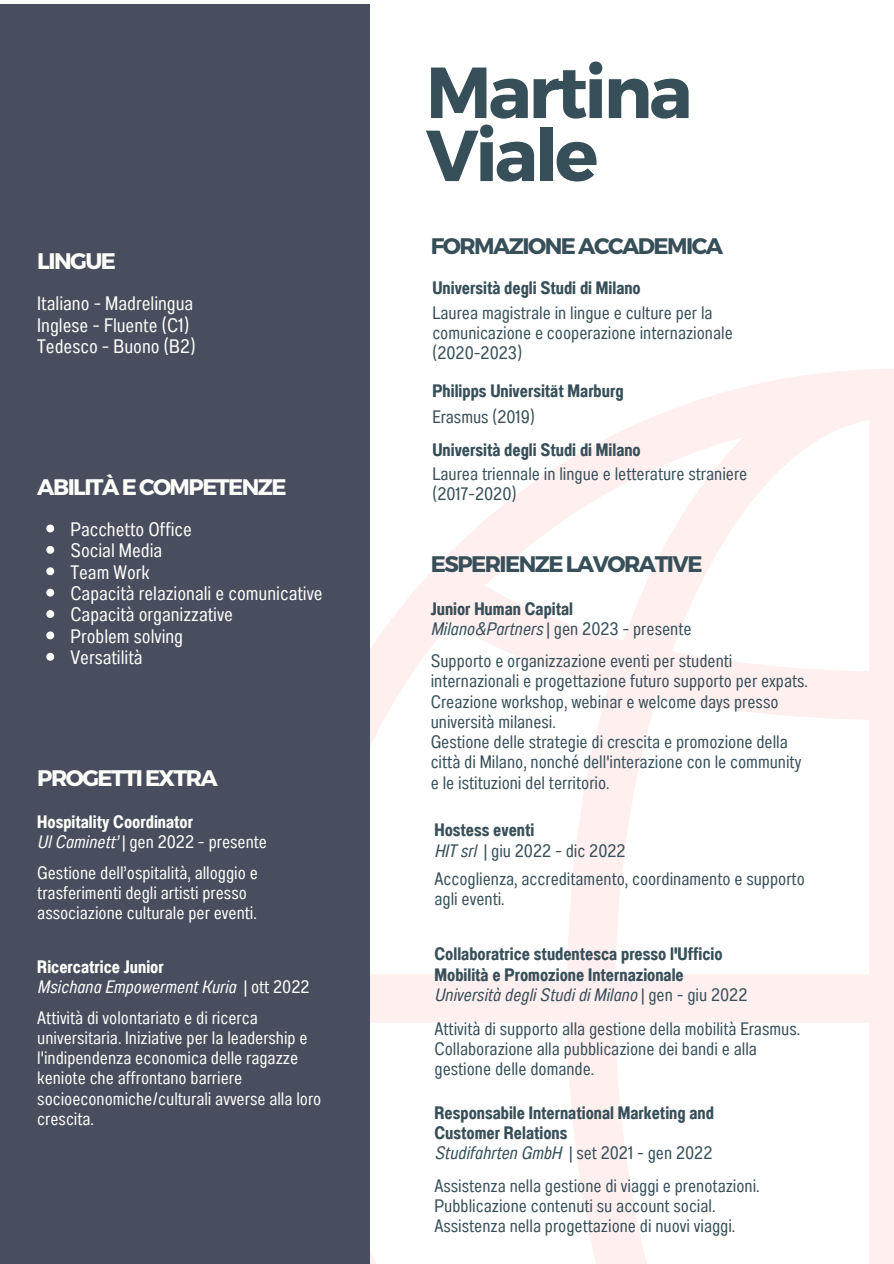
<style>
.page{position:relative;width:894px;height:1264px;background:#fff}
.page>*{position:absolute;margin:0;border:0;box-sizing:border-box;transform-origin:0 0}
.t1{font:700 72px "Montserrat";letter-spacing:-.045em;color:#374f59}
.t2{font:700 22.5px "Montserrat";letter-spacing:-.07em;color:#374f59}
.t3{font:700 22.5px "Montserrat";letter-spacing:-.07em;color:#fefefa}
.t4{font:19.5px "Anantason Wd 62";color:#fefefa}
.t5{font:18px/20.2px "Anantason Wd 62";color:#374f59}
.t6{font:18px/20.2px "Anantason Wd 62";color:#fefefa}
.t7{font:18px/20.2px "Anantason Bold Wd 62";color:#374f59}
.t8{font:18px "Anantason Wd 62 It";color:#374f59}
.t9{font:18px "Anantason Bold Wd 62";color:#fefefa}
.t10{font:18px "Anantason Wd 62 It";color:#fefefa}
.s1{font-family:"Anantason Wd 62 It"}
.s2{font-family:"Anantason Wd 62"}
</style>
<div class="page">
<svg style="left:369px;top:346px;width:524px;height:917px"></svg>
<div style="left:0;top:4px;width:369px;height:1259px;background:#494e5f"></div>
<svg style="left:46px;top:524px;width:8px;height:8px"></svg>
<svg style="left:46px;top:546px;width:8px;height:8px"></svg>
<svg style="left:46px;top:567px;width:8px;height:8px"></svg>
<svg style="left:46px;top:588px;width:8px;height:8px"></svg>
<svg style="left:46px;top:610px;width:8px;height:8px"></svg>
<svg style="left:46px;top:631px;width:8px;height:8px"></svg>
<svg style="left:46px;top:653px;width:8px;height:7px"></svg>
<p class="t3" style="left:37px;top:247px;width:80px">LINGUE</p>
<p class="t4" style="left:37px;top:292px;width:157px">Italiano - Madrelingua</p>
<p class="t4" style="left:37px;top:314px;width:153px">Inglese - Fluente (C1)</p>
<p class="t4" style="left:37px;top:335px;width:159px">Tedesco - Buono (B2)</p>
<p class="t3" style="left:37px;top:472px;width:251px">ABILITÀ E COMPETENZE</p>
<p class="t4" style="left:70px;top:517px;width:123px">Pacchetto Office</p>
<p class="t4" style="left:70px;top:539px;width:93px">Social Media</p>
<p class="t4" style="left:70px;top:560px;width:80px">Team Work</p>
<p class="t4" style="left:70px;top:582px;width:254px">Capacità relazionali e comunicative</p>
<p class="t4" style="left:70px;top:603px;width:164px">Capacità organizzative</p>
<p class="t4" style="left:70px;top:624px;width:114px">Problem solving</p>
<p class="t4" style="left:70px;top:646px;width:74px">Versatilità</p>
<p class="t3" style="left:37px;top:763px;width:182px">PROGETTI EXTRA</p>
<p class="t9" style="left:37px;top:811px;width:157px">Hospitality Coordinator</p>
<p class="t6" style="left:37px;top:832px;width:231px"><span class="s1">Ul Caminett’</span> | gen 2022 - presente</p>
<p class="t6" style="left:37px;top:862px;width:222px">Gestione dell’ospitalità, alloggio e trasferimenti degli artisti presso associazione culturale per eventi.</p>
<p class="t9" style="left:37px;top:956px;width:128px">Ricercatrice Junior</p>
<p class="t10" style="left:37px;top:976px;width:274px">Msichana Empowerment Kuria <span class="s2">| ott 2022</span></p>
<p class="t6" style="left:37px;top:1007px;width:285px">Attività di volontariato e di ricerca universitaria. Iniziative per la leadership e l'indipendenza economica delle ragazze keniote che affrontano barriere socioeconomiche/culturali avverse alla loro crescita.</p>
<p class="t1" style="left:426px;top:46px;width:268px">Martina</p>
<p class="t1" style="left:426px;top:109px;width:174px">Viale</p>
<p class="t2" style="left:430px;top:231px;width:294px">FORMAZIONE ACCADEMICA</p>
<p class="t7" style="left:432px;top:277px;width:210px">Università degli Studi di Milano</p>
<p class="t5" style="left:432px;top:302px;width:302px">Laurea magistrale in lingue e culture per la comunicazione e cooperazione internazionale (2020-2023)</p>
<p class="t7" style="left:432px;top:380px;width:193px">Philipps Universität Marburg</p>
<p class="t5" style="left:432px;top:406px;width:104px">Erasmus (2019)</p>
<p class="t7" style="left:432px;top:440px;width:210px">Università degli Studi di Milano</p>
<p class="t5" style="left:432px;top:463px;width:316px">Laurea triennale in lingue e letterature straniere (2017-2020)</p>
<p class="t2" style="left:430px;top:550px;width:273px">ESPERIENZE LAVORATIVE</p>
<p class="t7" style="left:430px;top:598px;width:144px">Junior Human Capital</p>
<p class="t5" style="left:430px;top:618px;width:262px"><span class="s1">Milano&amp;Partners</span> | gen 2023 - presente</p>
<p class="t5" style="left:430px;top:650px;width:378px">Supporto e organizzazione eventi per studenti internazionali e progettazione futuro supporto per expats.</p>
<p class="t5" style="left:430px;top:691px;width:349px">Creazione workshop, webinar e welcome days presso università milanesi.</p>
<p class="t5" style="left:430px;top:731px;width:372px">Gestione delle strategie di crescita e promozione della città di Milano, nonché dell'interazione con le community e le istituzioni del territorio.</p>
<p class="t7" style="left:434px;top:820px;width:101px">Hostess eventi</p>
<p class="t5" style="left:434px;top:840px;width:192px"><span class="s1">HIT srl</span> | giu 2022 - dic 2022</p>
<p class="t5" style="left:434px;top:868px;width:372px">Accoglienza, accreditamento, coordinamento e supporto agli eventi.</p>
<p class="t7" style="left:434px;top:944px;width:289px">Collaboratrice studentesca presso l'Ufficio<br>Mobilità e Promozione Internazionale</p>
<p class="t8" style="left:434px;top:984px;width:314px">Università degli Studi di Milano <span class="s2">| gen - giu 2022</span></p>
<p class="t5" style="left:434px;top:1018px;width:367px">Attività di supporto alla gestione della mobilità Erasmus.</p>
<p class="t5" style="left:434px;top:1038px;width:324px">Collaborazione alla pubblicazione dei bandi e alla gestione delle domande.</p>
<p class="t7" style="left:434px;top:1102px;width:281px">Responsabile International Marketing and<br>Customer Relations</p>
<p class="t8" style="left:434px;top:1142px;width:279px">Studifahrten GmbH <span class="s2">| set 2021 - gen 2022</span></p>
<p class="t5" style="left:434px;top:1175px;width:326px">Assistenza nella gestione di viaggi e prenotazioni.<br>Pubblicazione contenuti su account social.</p>
<p class="t5" style="left:434px;top:1215px;width:302px">Assistenza nella progettazione di nuovi viaggi.</p>
</div>
